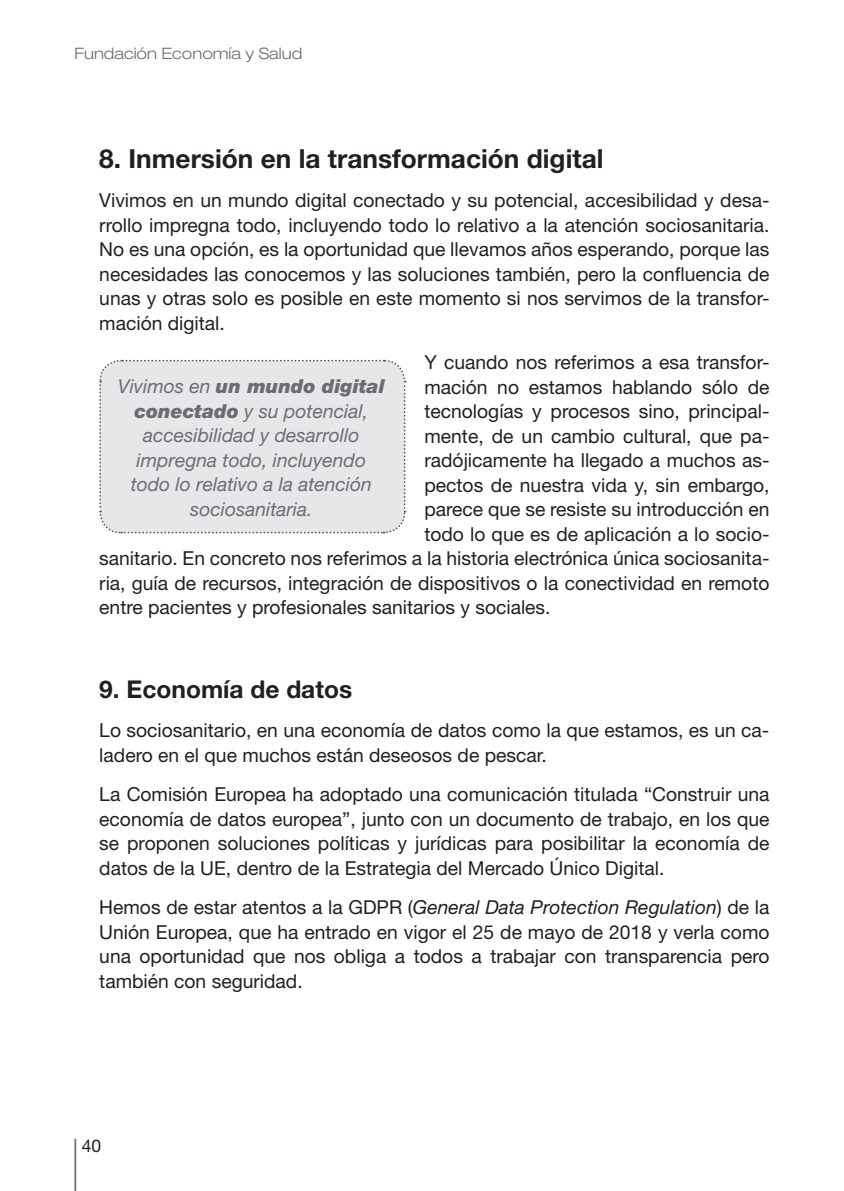
<style>
.page{position:relative;width:844px;height:1191px;background:#fff}
.page>*{position:absolute;margin:0;border:0;box-sizing:border-box;transform-origin:0 0}
.t1{font:700 26.25px "Helvetica Neue LT Std";color:#231f20}
.t2{font:700 24.5px "Helvetica Neue LT Std";color:#231f20}
.t3{font:19.25px/24.5px "Helvetica Neue LT Std";color:#231f20;text-align:justify}
.t4{font:italic 19.25px/24.5px "Helvetica Neue LT Std";color:#6c6d70;text-align:center}
.t5{font:17.5px "Helvetica Neue LT Std";color:#231f20}
.t6{font:300 expanded 15.75px "Helvetica Neue LT Std";color:#6c6d70}
.s1{font-weight:900}
.s2{font-style:italic}
</style>
<div class="page">
<hr style="left:74px;top:1138px;width:2px;height:53px;background:#6c6d70">
<div style="left:99px;top:359px;width:307px;height:175px;background:#e6e7e9"></div>
<p class="t6" style="left:74px;top:44px;width:229px">Fundación Economía y Salud</p>
<h1 class="t1" style="left:99px;top:142px;width:505px">8. Inmersión en la transformación digital</h1>
<p class="t3" style="left:99px;top:188px;width:671px">Vivimos en un mundo digital conectado y su potencial, accesibilidad y desa&shy;rrollo impregna todo, incluyendo todo lo relativo a la atención sociosanitaria.<br>No es una opción, es la oportunidad que llevamos años esperando, porque las necesidades las conocemos y las soluciones también, pero la confluencia de unas y otras solo es posible en este momento si nos servimos de la transfor&shy;mación digital.</p>
<p class="t3" style="left:424px;top:350px;width:346px">Y cuando nos referimos a esa transfor-</p>
<p class="t3" style="left:424px;top:374px;width:346px">mación no estamos hablando sólo de</p>
<p class="t3" style="left:424px;top:399px;width:346px">tecnologías y procesos sino, principal-</p>
<p class="t3" style="left:424px;top:423px;width:346px">mente, de un cambio cultural, que pa-</p>
<p class="t3" style="left:424px;top:448px;width:346px">radójicamente ha llegado a muchos as-</p>
<p class="t3" style="left:424px;top:472px;width:346px">pectos de nuestra vida y, sin embargo,</p>
<p class="t3" style="left:424px;top:497px;width:346px">parece que se resiste su introducción en</p>
<p class="t3" style="left:424px;top:521px;width:346px">todo lo que es de aplicación a lo socio-</p>
<p class="t3" style="left:99px;top:546px;width:671px">sanitario. En concreto nos referimos a la historia electrónica única sociosanita-</p>
<p class="t3" style="left:99px;top:570px;width:671px">ria, guía de recursos, integración de dispositivos o la conectividad en remoto</p>
<p class="t3" style="left:99px;top:595px;width:452px">entre pacientes y profesionales sanitarios y sociales.</p>
<p class="t4" style="left:118px;top:374px;width:268px">Vivimos en <span class="s1">un mundo digital conectado</span> y su potencial, accesibilidad y desarrollo impregna todo, incluyendo todo lo relativo a la atención sociosanitaria.</p>
<p class="t2" style="left:99px;top:674px;width:254px">9. Economía de datos</p>
<p class="t3" style="left:99px;top:718px;width:671px">Lo sociosanitario, en una economía de datos como la que estamos, es un ca&shy;ladero en el que muchos están deseosos de pescar.</p>
<p class="t3" style="left:99px;top:781px;width:671px">La Comisión Europea ha adoptado una comunicación titulada “Construir una economía de datos europea”, junto con un documento de trabajo, en los que se proponen soluciones políticas y jurídicas para posibilitar la economía de datos de la UE, dentro de la Estrategia del Mercado Único Digital.</p>
<p class="t3" style="left:99px;top:894px;width:671px">Hemos de estar atentos a la GDPR (<span class="s2">General Data Protection Regulation</span>) de la Unión Europea, que ha entrado en vigor el 25 de mayo de 2018 y verla como una oportunidad que nos obliga a todos a trabajar con transparencia pero también con seguridad.</p>
<p class="t5" style="left:82px;top:1135px;width:21px">40</p>
</div>
